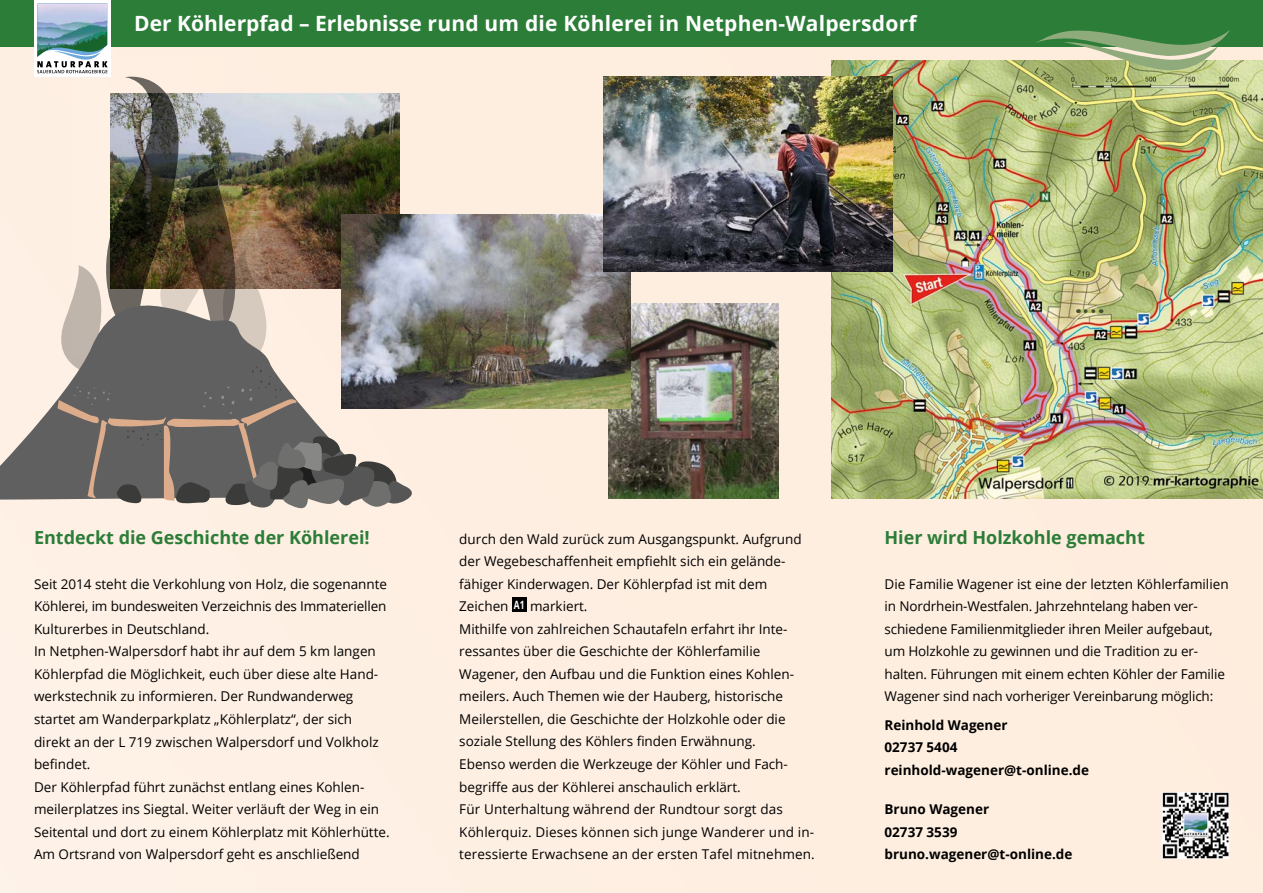
<style>
.page{position:relative;width:1263px;height:893px;background:#feeddd}
.page>*{position:absolute;margin:0;border:0;box-sizing:border-box;transform-origin:0 0}
.t1{font:700 21px "Open Sans";letter-spacing:.01em;color:#fff}
.t2{font:700 18px "Open Sans";color:#2b7d38}
.t3{font:13.5px/22.5px "Open Sans";color:#000}
.t4{font:700 13.5px/22.5px "Open Sans";color:#000}
</style>
<div class="page">
<img style="left:608px;top:304px;width:170px;height:194px">
<img style="left:831px;top:60px;width:432px;height:438px">
<div style="left:512px;top:597px;width:14px;height:14px;background:#000"></div>
<svg style="left:1079px;top:309px;width:6px;height:4px"></svg>
<svg style="left:1085px;top:309px;width:17px;height:4px"></svg>
<div style="left:0;top:0;width:1263px;height:47px;background:#2b7d38"></div>
<div style="left:34px;top:0;width:77px;height:77px;background:#fff"></div>
<img style="left:1162px;top:792px;width:67px;height:67px">
<svg style="left:0;top:424px;width:37px;height:76px;fill:#606060"></svg>
<img style="left:37px;top:3px;width:375px;height:506px">
<img style="left:341px;top:214px;width:289px;height:195px">
<img style="left:604px;top:77px;width:289px;height:194px">
<svg style="left:1034px;top:30px;width:196px;height:42px"></svg>
<h1 class="t1" style="left:134px;top:9px;width:784px">Der Köhlerpfad – Erlebnisse rund um die Köhlerei in Netphen-Walpersdorf</h1>
<h2 class="t2" style="left:34px;top:525px;width:337px">Entdeckt die Geschichte der Köhlerei!</h2>
<p class="t3" style="left:459px;top:527px;width:357px">durch den Wald zurück zum Ausgangspunkt. Aufgrund der Wegebeschaffenheit empfiehlt sich ein gelände&shy;fähiger Kinderwagen. Der Köhlerpfad ist mit dem Zeichen <sup>A1</sup> markiert.<br>Mithilfe von zahlreichen Schautafeln erfahrt ihr Inte&shy;ressantes über die Geschichte der Köhlerfamilie Wagener, den Aufbau und die Funktion eines Kohlen&shy;meilers. Auch Themen wie der Hauberg, historische Meilerstellen, die Geschichte der Holzkohle oder die soziale Stellung des Köhlers finden Erwähnung.<br>Ebenso werden die Werkzeuge der Köhler und Fach&shy;begriffe aus der Köhlerei anschaulich erklärt.<br>Für Unterhaltung während der Rundtour sorgt das Köhlerquiz. Dieses können sich junge Wanderer und in&shy;teressierte Erwachsene an der ersten Tafel mitnehmen.</p>
<p class="t3" style="left:34px;top:572px;width:357px">Seit 2014 steht die Verkohlung von Holz, die sogenannte Köhlerei, im bundesweiten Verzeichnis des Immateriellen Kulturerbes in Deutschland.<br>In Netphen-Walpersdorf habt ihr auf dem 5 km langen Köhlerpfad die Möglichkeit, euch über diese alte Hand&shy;werkstechnik zu informieren. Der Rundwanderweg startet am Wanderparkplatz „Köhlerplatz“, der sich direkt an der L 719 zwischen Walpersdorf und Volkholz befindet.<br>Der Köhlerpfad führt zunächst entlang eines Kohlen&shy;meilerplatzes ins Siegtal. Weiter verläuft der Weg in ein Seitental und dort zu einem Köhlerplatz mit Köhlerhütte.<br>Am Ortsrand von Walpersdorf geht es anschließend</p>
<h2 class="t2" style="left:884px;top:525px;width:262px">Hier wird Holzkohle gemacht</h2>
<p class="t3" style="left:884px;top:572px;width:346px">Die Familie Wagener ist eine der letzten Köhlerfamilien in Nordrhein-Westfalen. Jahrzehntelang haben ver&shy;schiedene Familienmitglieder ihren Meiler aufgebaut, um Holzkohle zu gewinnen und die Tradition zu er&shy;halten. Führungen mit einem echten Köhler der Familie Wagener sind nach vorheriger Vereinbarung möglich:</p>
<p class="t4" style="left:884px;top:713px;width:206px">Reinhold Wagener<br>02737 5404 reinhold-wagener@t-online.de</p>
<p class="t4" style="left:884px;top:797px;width:189px">Bruno Wagener<br>02737 3539 bruno.wagener@t-online.de</p>
</div>
